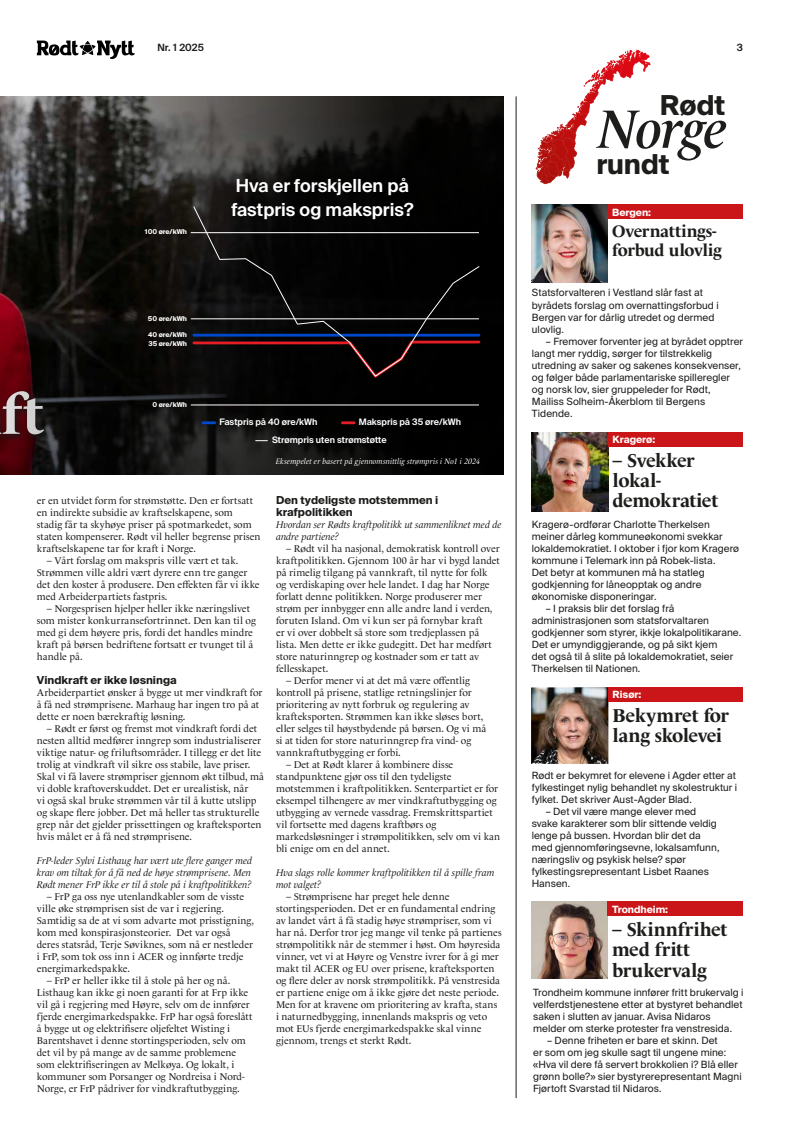
<style>
.page{position:relative;width:794px;height:1134px;background:#fff}
.page>*{position:absolute;margin:0;border:0;box-sizing:border-box;transform-origin:0 0}
.t1{font:700 57px "Le Monde Livre Std";color:#fff}
.t2{font:italic 600 55px "Le Monde Livre Std";letter-spacing:-.035em;color:#1d1d1b}
.t3{font:700 27.5px "Suisse Intl";letter-spacing:-.005em;color:#1d1d1b}
.t4{font:700 19px/20px "Le Monde Livre Std";letter-spacing:-.02em;color:#1d1d1b}
.t5{font:600 18px/24px "Suisse Intl";color:#fff}
.t6{font:700 17px/19px "Le Monde Livre Std";letter-spacing:-.02em;color:#1d1d1b}
.t7{font:700 11px/12px "Suisse Intl";color:#1d1d1b}
.t8{font:10px/12px "Le Monde Livre Std";color:#1d1d1b}
.t9{font:10px/12px "Suisse Intl";letter-spacing:.005em;color:#1d1d1b}
.t10{font:italic 10px/12px "Le Monde Livre Std";letter-spacing:-.005em;color:#1d1d1b}
.t11{font:700 10px "Suisse Intl";letter-spacing:-.005em;color:#fff}
.t12{font:600 10px "Suisse Intl";letter-spacing:.005em;color:#1d1d1b}
.t13{font:600 8.9px/17.9px "Suisse Intl";color:#fff}
.t14{font:italic 8px "Le Monde Livre Std";letter-spacing:.005em;color:#fff}
.t15{font:700 6.7px "Suisse Intl";color:#fff}
</style>
<div class="page">
<svg style="left:37px;top:41px;width:98px;height:18px"></svg>
<svg style="left:535px;top:50px;width:112px;height:134px"></svg>
<img style="left:532px;top:901px;width:76px;height:77px">
<div style="left:608px;top:901px;width:135px;height:15px;background:#ca1618"></div>
<img style="left:531px;top:432px;width:77px;height:79px">
<img style="left:531px;top:687px;width:77px;height:77px">
<div style="left:608px;top:432px;width:135px;height:14px;background:#ca1618"></div>
<div style="left:608px;top:687px;width:135px;height:14px;background:#ca1618"></div>
<img style="left:532px;top:205px;width:76px;height:77px">
<div style="left:608px;top:205px;width:135px;height:14px;background:#ca1618"></div>
<hr style="left:516px;top:96px;width:1px;height:1002px;background:#1d1d1b">
<svg style="left:0;top:96px;width:503px;height:379px;background:#1d1918"></svg>
<svg style="left:191px;top:339px;width:289px;height:41px"></svg>
<hr style="left:191px;top:232px;width:288px;height:1px;background:#fff">
<hr style="left:191px;top:319px;width:288px;height:1px;background:#fff">
<hr style="left:191px;top:405px;width:288px;height:1px;background:#fff">
<svg style="left:203px;top:421px;width:12px;height:3px"></svg>
<svg style="left:342px;top:421px;width:12px;height:3px"></svg>
<svg style="left:193px;top:206px;width:287px;height:171px;background:#0d0b0d"></svg>
<p class="t12" style="left:157px;top:42px;width:48px">Nr. 1 2025</p>
<p class="t12" style="left:737px;top:42px;width:8px">3</p>
<h1 class="t1" style="left:1px;top:381px;width:44px">ft</h1>
<p class="t15" style="left:145px;top:228px;width:44px">100 øre/kWh</p>
<p class="t15" style="left:148px;top:314px;width:41px">50 øre/kWh</p>
<p class="t15" style="left:148px;top:331px;width:40px">40 øre/kWh</p>
<p class="t15" style="left:148px;top:339px;width:40px">35 øre/kWh</p>
<p class="t15" style="left:152px;top:401px;width:36px">0 øre/kWh</p>
<h3 class="t5" style="left:231px;top:174px;width:184px">Hva er forskjellen på fastpris og makspris?</h3>
<p class="t13" style="left:219px;top:413px;width:100px">Fastpris på 40 øre/kWh</p>
<p class="t13" style="left:272px;top:413px;width:190px;text-indent:87px">Makspris på 35 øre/kWh<br>Strømpris uten strømstøtte</p>
<p class="t14" style="left:276px;top:456px;width:206px">Eksempelet er basert på gjennomsnittlig strømpris i No1 i 2024</p>
<p class="t8" style="left:37px;top:495px;width:225px">er en utvidet form for strømstøtte. Den er fortsatt en indirekte subsidie av kraftselskapene, som stadig får ta skyhøye priser på spotmarkedet, som staten kompenserer. Rødt vil heller begrense prisen kraftselskapene tar for kraft i Norge.</p>
<p class="t8" style="left:37px;top:555px;width:224px;text-indent:10px">– Vårt forslag om makspris ville vært et tak.<br>Strømmen ville aldri vært dyrere enn tre ganger det den koster å produsere. Den effekten får vi ikke med Arbeiderpartiets fastpris.</p>
<p class="t8" style="left:37px;top:603px;width:221px;text-indent:10px">– Norgesprisen hjelper heller ikke næringslivet som mister konkurransefortrinnet. Den kan til og med gi dem høyere pris, fordi det handles mindre kraft på børsen bedriftene fortsatt er tvunget til å handle på.</p>
<p class="t7" style="left:37px;top:674px;width:141px">Vindkraft er ikke løsninga</p>
<p class="t8" style="left:37px;top:687px;width:227px">Arbeiderpartiet ønsker å bygge ut mer vindkraft for å få ned strømprisene. Marhaug har ingen tro på at dette er noen bærekraftig løsning.</p>
<p class="t8" style="left:37px;top:723px;width:229px;text-indent:10px">– Rødt er først og fremst mot vindkraft fordi det nesten alltid medfører inngrep som industrialiserer viktige natur- og friluftsområder. I tillegg er det lite trolig at vindkraft vil sikre oss stabile, lave priser.<br>Skal vi få lavere strømpriser gjennom økt tilbud, må vi doble kraftoverskuddet. Det er urealistisk, når<br>vi også skal bruke strømmen vår til å kutte utslipp og skape flere jobber. Det må heller tas strukturelle grep når det gjelder prissettingen og krafteksporten hvis målet er å få ned strømprisene.</p>
<p class="t10" style="left:37px;top:854px;width:217px;text-align:justify">FrP-leder Sylvi Listhaug har vært ute flere ganger med krav om tiltak for å få ned de høye strømprisene. Men Rødt mener FrP ikke er til å stole på i kraftpolitikken?</p>
<p class="t8" style="left:37px;top:891px;width:218px;text-indent:10px">– FrP ga oss nye utenlandkabler som de visste ville øke strømprisen sist de var i regjering.<br>Samtidig sa de at vi som advarte mot prisstigning, kom med konspirasjonsteorier. Det var også deres statsråd, Terje Søviknes, som nå er nestleder i FrP, som tok oss inn i ACER og innførte tredje energimarkedspakke.</p>
<p class="t8" style="left:37px;top:975px;width:217px;text-indent:10px">– FrP er heller ikke til å stole på her og nå.<br>Listhaug kan ikke gi noen garanti for at Frp ikke vil gå i regjering med Høyre, selv om de innfører fjerde energimarkedspakke. FrP har også foreslått å bygge ut og elektrifisere oljefeltet Wisting i Barentshavet i denne stortingsperioden, selv om det vil by på mange av de samme problemene som elektrifiseringen av Melkøya. Og lokalt, i kommuner som Porsanger og Nordreisa i Nord-Norge, er FrP pådriver for vindkraftutbygging.</p>
<p class="t7" style="left:276px;top:494px;width:164px">Den tydeligste motstemmen i krafpolitikken</p>
<p class="t10" style="left:276px;top:518px;width:227px">Hvordan ser Rødts kraftpolitikk ut sammenliknet med de andre partiene?</p>
<p class="t8" style="left:276px;top:543px;width:225px;text-indent:10px">– Rødt vil ha nasjonal, demokratisk kontroll over kraftpolitikken. Gjennom 100 år har vi bygd landet på rimelig tilgang på vannkraft, til nytte for folk og verdiskaping over hele landet. I dag har Norge forlatt denne politikken. Norge produserer mer strøm per innbygger enn alle andre land i verden, foruten Island. Om vi kun ser på fornybar kraft<br>er vi over dobbelt så store som tredjeplassen på lista. Men dette er ikke gudegitt. Det har medført store naturinngrep og kostnader som er tatt av fellesskapet.</p>
<p class="t8" style="left:276px;top:675px;width:212px;text-indent:10px">– Derfor mener vi at det må være offentlig kontroll på prisene, statlige retningslinjer for prioritering av nytt forbruk og regulering av krafteksporten. Strømmen kan ikke sløses bort, eller selges til høystbydende på børsen. Og vi må si at tiden for store naturinngrep fra vind- og vannkraftutbygging er forbi.</p>
<p class="t8" style="left:276px;top:759px;width:226px;text-indent:10px">– Det at Rødt klarer å kombinere disse standpunktene gjør oss til den tydeligste motstemmen i kraftpolitikken. Senterpartiet er for eksempel tilhengere av mer vindkraftutbygging og utbygging av vernede vassdrag. Fremskrittspartiet vil fortsette med dagens kraftbørs og markedsløsninger i strømpolitikken, selv om vi kan bli enige om en del annet.</p>
<p class="t10" style="left:276px;top:866px;width:220px">Hva slags rolle kommer kraftpolitikken til å spille fram mot valget?</p>
<p class="t8" style="left:276px;top:891px;width:227px;text-indent:10px">– Strømprisene har preget hele denne stortingsperioden. Det er en fundamental endring av landet vårt å få stadig høye strømpriser, som vi har nå. Derfor tror jeg mange vil tenke på partienes strømpolitikk når de stemmer i høst. Om høyresida vinner, vet vi at Høyre og Venstre ivrer for å gi mer makt til ACER og EU over prisene, krafteksporten og flere deler av norsk strømpolitikk. På venstresida er partiene enige om å ikke gjøre det neste periode.<br>Men for at kravene om prioritering av krafta, stans i naturnedbygging, innenlands makspris og veto mot EUs fjerde energimarkedspakke skal vinne gjennom, trengs et sterkt Rødt.</p>
<h3 class="t3" style="left:660px;top:89px;width:67px">Rødt</h3>
<h2 class="t2" style="left:597px;top:97px;width:131px">Norge</h2>
<h3 class="t3" style="left:596px;top:149px;width:75px">rundt</h3>
<p class="t11" style="left:612px;top:206px;width:40px">Bergen:</p>
<h3 class="t6" style="left:612px;top:222px;width:111px">Overnattings&shy;forbud ulovlig</h3>
<p class="t9" style="left:532px;top:287px;width:188px">Statsforvalteren i Vestland slår fast at byrådets forslag om overnattingsforbud i Bergen var for dårlig utredet og dermed ulovlig.</p>
<p class="t9" style="left:532px;top:335px;width:213px;text-indent:14px">– Fremover forventer jeg at byrådet opptrer langt mer ryddig, sørger for tilstrekkelig utredning av saker og sakenes konsekvenser, og følger både parlamentariske spilleregler og norsk lov, sier gruppeleder for Rødt, Mailiss Solheim-Åkerblom til Bergens Tidende.</p>
<p class="t11" style="left:612px;top:434px;width:44px">Kragerø:</p>
<h3 class="t4" style="left:612px;top:450px;width:107px">– Svekker lokal&shy;demokratiet</h3>
<p class="t9" style="left:532px;top:519px;width:209px">Kragerø-ordførar Charlotte Therkelsen meiner dårleg kommuneøkonomi svekkar lokaldemokratiet. I oktober i fjor kom Kragerø kommune i Telemark inn på Robek-lista.<br>Det betyr at kommunen må ha statleg godkjenning for låneopptak og andre økonomiske disponeringar.</p>
<p class="t9" style="left:532px;top:603px;width:211px;text-indent:14px">– I praksis blir det forslag frå administrasjonen som statsforvaltaren godkjenner som styrer, ikkje lokalpolitikarane.<br>Det er umyndiggjerande, og på sikt kjem<br>det også til å slite på lokaldemokratiet, seier Therkelsen til Nationen.</p>
<p class="t11" style="left:612px;top:689px;width:30px">Risør:</p>
<h3 class="t4" style="left:612px;top:705px;width:118px">Bekymret for lang skolevei</h3>
<p class="t9" style="left:531px;top:769px;width:207px">Rødt er bekymret for elevene i Agder etter at fylkestinget nylig behandlet ny skolestruktur i fylket. Det skriver Aust-Agder Blad.</p>
<p class="t9" style="left:531px;top:805px;width:189px;text-indent:14px">– Det vil være mange elever med svake karakterer som blir sittende veldig lenge på bussen. Hvordan blir det da med gjennomføringsevne, lokalsamfunn, næringsliv og psykisk helse? spør fylkestingsrepresentant Lisbet Raanes Hansen.</p>
<h3 class="t4" style="left:612px;top:920px;width:117px">– Skinnfrihet med fritt brukervalg</h3>
<p class="t11" style="left:612px;top:903px;width:57px">Trondheim:</p>
<p class="t9" style="left:533px;top:986px;width:212px">Trondheim kommune innfører fritt brukervalg i velferdstjenestene etter at bystyret behandlet saken i slutten av januar. Avisa Nidaros melder om sterke protester fra venstresida.</p>
<p class="t9" style="left:533px;top:1034px;width:210px;text-indent:14px">– Denne friheten er bare et skinn. Det<br>er som om jeg skulle sagt til ungene mine: «Hva vil dere få servert brokkolien i? Blå eller grønn bolle?» sier bystyrerepresentant Magni Fjørtoft Svarstad til Nidaros.</p>
</div>
